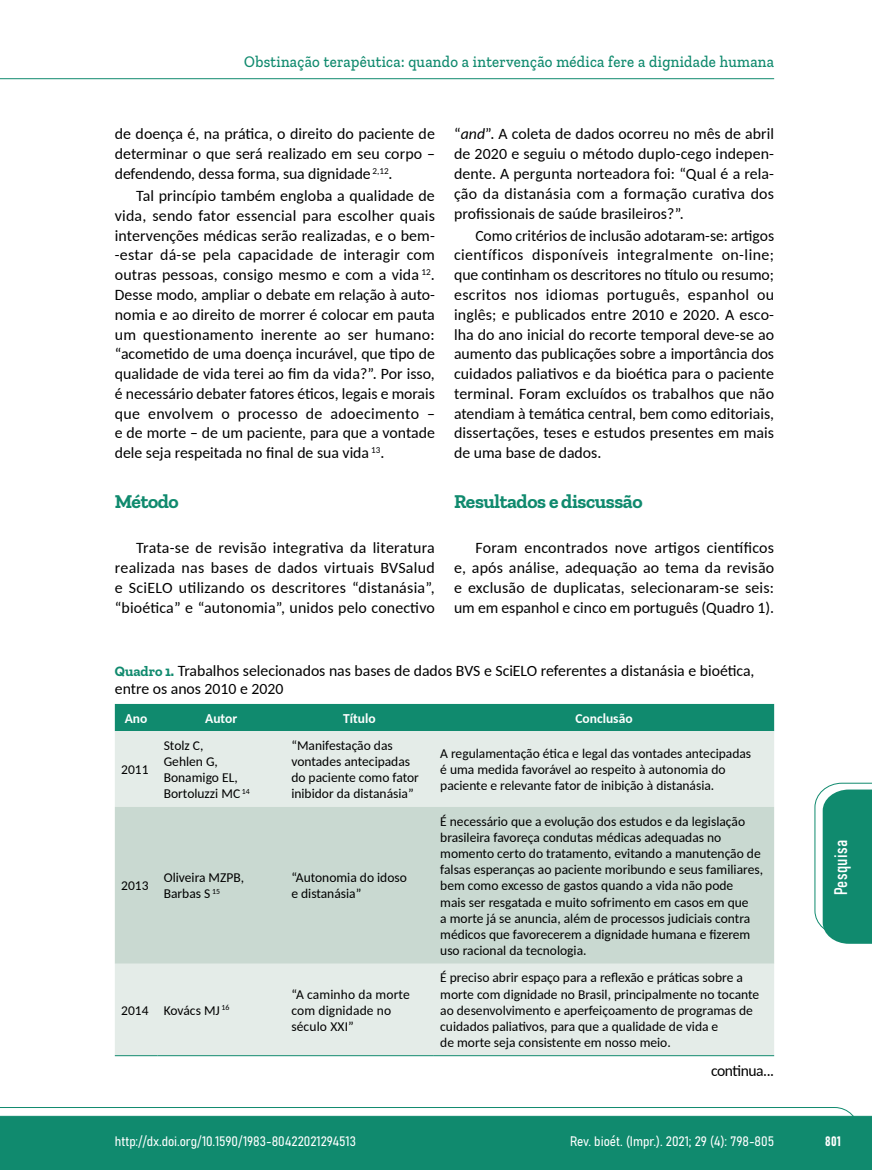
<style>
.page{position:relative;width:872px;height:1170px;background:#fff}
.page>*{position:absolute;margin:0;border:0;box-sizing:border-box;transform-origin:0 0}
.t1{font:700 19.5px "Zilla Slab";letter-spacing:-.02em;color:#108a6e}
.t2{font:18px "Bahnschrift";letter-spacing:.02em;color:#fff}
.t3{font:500 16.5px "Zilla Slab";letter-spacing:.02em;color:#108a6e;scale:.9 1}
.t4{font:15.75px/19.8px "Carlito";color:#000;text-align:justify}
.t5{font:13.5px/16.2px "Carlito";color:#000}
.t6{font:13.5px "Bahnschrift";color:#fff}
.t7{font:700 13.5px "Carlito";color:#fff}
.s1{font-style:italic}
.s2{font-family:"Zilla Slab";font-weight:700;font-size:14.25px;color:#108a6e}
</style>
<div class="page">
<svg style="left:0;top:1107px;width:859px;height:62px;background:#2e9880"></svg>
<hr style="left:0;top:78px;width:774px;height:1px;background:#108a6e">
<div style="left:115px;top:704px;width:659px;height:27px;background:#108a6e"></div>
<div style="left:115px;top:731px;width:659px;height:324px;background:#e4ece8"></div>
<div style="left:115px;top:806px;width:659px;height:157px;background:#c9d9d1"></div>
<hr style="left:115px;top:1055px;width:42px;height:1px;background:#108a6e">
<hr style="left:157px;top:1055px;width:128px;height:1px;background:#108a6e">
<hr style="left:285px;top:1055px;width:149px;height:1px;background:#108a6e">
<hr style="left:434px;top:1055px;width:340px;height:1px;background:#108a6e">
<svg style="left:814px;top:782px;width:58px;height:161px"></svg>
<p class="t3" style="left:244px;top:53px;width:590px">Obstinação terapêutica: quando a intervenção médica fere a dignidade humana</p>
<p class="t4" style="left:115px;top:124px;width:321px">de doença é, na prática, o direito do paciente de determinar o que será realizado em seu corpo – defendendo, dessa forma, sua dignidade <sup>2,12</sup>.</p>
<p class="t4" style="left:115px;top:185px;width:322px;text-indent:21px">Tal princípio também engloba a qualidade de vida, sendo fator essencial para escolher quais intervenções médicas serão realizadas, e o bem--estar dá-se pela capacidade de interagir com outras pessoas, consigo mesmo e com a vida <sup>12</sup>.<br>Desse modo, ampliar o debate em relação à auto&shy;nomia e ao direito de morrer é colocar em pauta um questionamento inerente ao ser humano: “acometido de uma doença incurável, que tipo de qualidade de vida terei ao fim da vida?”. Por isso, é necessário debater fatores éticos, legais e morais que envolvem o processo de adoecimento – e de morte – de um paciente, para que a vontade dele seja respeitada no final de sua vida <sup>13</sup>.</p>
<p class="t1" style="left:115px;top:490px;width:65px">Método</p>
<p class="t4" style="left:115px;top:537px;width:321px;text-indent:21px">Trata-se de revisão integrativa da literatura realizada nas bases de dados virtuais BVSalud e SciELO utilizando os descritores “distanásia”, “bioética” e “autonomia”, unidos pelo conectivo</p>
<p class="t4" style="left:454px;top:124px;width:321px">“<span class="s1">and</span>”. A coleta de dados ocorreu no mês de abril de 2020 e seguiu o método duplo-cego indepen&shy;dente. A pergunta norteadora foi: “Qual é a rela&shy;ção da distanásia com a formação curativa dos profissionais de saúde brasileiros?”.</p>
<p class="t4" style="left:454px;top:225px;width:322px;text-indent:21px">Como critérios de inclusão adotaram-se: artigos científicos disponíveis integralmente on-line; que continham os descritores no título ou resumo; escritos nos idiomas português, espanhol ou inglês; e publicados entre 2010 e 2020. A esco&shy;lha do ano inicial do recorte temporal deve-se ao aumento das publicações sobre a importância dos cuidados paliativos e da bioética para o paciente terminal. Foram excluídos os trabalhos que não atendiam à temática central, bem como editoriais, dissertações, teses e estudos presentes em mais de uma base de dados.</p>
<p class="t1" style="left:454px;top:490px;width:190px">Resultados e discussão</p>
<p class="t4" style="left:454px;top:537px;width:322px;text-indent:21px">Foram encontrados nove artigos científicos e, após análise, adequação ao tema da revisão e exclusão de duplicatas, selecionaram-se seis: um em espanhol e cinco em português (Quadro 1).</p>
<p class="t4" style="left:115px;top:660px;width:641px;line-height:18px"><span class="s2">Quadro 1.</span> Trabalhos selecionados nas bases de dados BVS e SciELO referentes a distanásia e bioética, entre os anos 2010 e 2020</p>
<p class="t7" style="left:125px;top:708px;width:24px">Ano</p>
<p class="t7" style="left:205px;top:708px;width:34px">Autor</p>
<p class="t7" style="left:343px;top:708px;width:34px">Título</p>
<p class="t7" style="left:575px;top:708px;width:59px">Conclusão</p>
<p class="t5" style="left:121px;top:760px;width:29px">2011</p>
<p class="t5" style="left:164px;top:736px;width:88px">Stolz C,<br>Gehlen G,<br>Bonamigo EL,<br>Bortoluzzi MC <sup>14</sup></p>
<p class="t5" style="left:291px;top:736px;width:129px">“Manifestação das vontades antecipadas do paciente como fator inibidor da distanásia”</p>
<p class="t5" style="left:440px;top:744px;width:312px">A regulamentação ética e legal das vontades antecipadas é uma medida favorável ao respeito à autonomia do paciente e relevante fator de inibição à distanásia.</p>
<p class="t5" style="left:121px;top:877px;width:29px">2013</p>
<p class="t5" style="left:164px;top:869px;width:82px">Oliveira MZPB,<br>Barbas S <sup>15</sup></p>
<p class="t5" style="left:291px;top:869px;width:117px">“Autonomia do idoso e distanásia”</p>
<p class="t5" style="left:121px;top:1001px;width:110px">2014 Kovács MJ <sup>16</sup></p>
<p class="t5" style="left:291px;top:985px;width:120px">“A caminho da morte com dignidade no século XXI”</p>
<p class="t5" style="left:440px;top:812px;width:324px">É necessário que a evolução dos estudos e da legislação brasileira favoreça condutas médicas adequadas no momento certo do tratamento, evitando a manutenção de falsas esperanças ao paciente moribundo e seus familiares, bem como excesso de gastos quando a vida não pode<br>mais ser resgatada e muito sofrimento em casos em que<br>a morte já se anuncia, além de processos judiciais contra médicos que favorecerem a dignidade humana e fizerem uso racional da tecnologia.</p>
<p class="t5" style="left:440px;top:969px;width:320px">É preciso abrir espaço para a reflexão e práticas sobre a morte com dignidade no Brasil, principalmente no tocante ao desenvolvimento e aperfeiçoamento de programas de cuidados paliativos, para que a qualidade de vida e<br>de morte seja consistente em nosso meio.</p>
<p class="t4" style="left:711px;top:1060px;width:64px">continua...</p>
<p class="t2" style="left:827px;top:895px;width:57px;rotate:-90deg">Pesquisa</p>
<p class="t6" style="left:115px;top:1131px;width:242px">http://dx.doi.org/10.1590/1983-80422021294513</p>
<p class="t6" style="left:570px;top:1131px;width:206px">Rev. bioét. (Impr.). 2021; 29 (4): 798-805</p>
<p class="t6" style="left:825px;top:1130px;width:17px">801</p>
</div>
